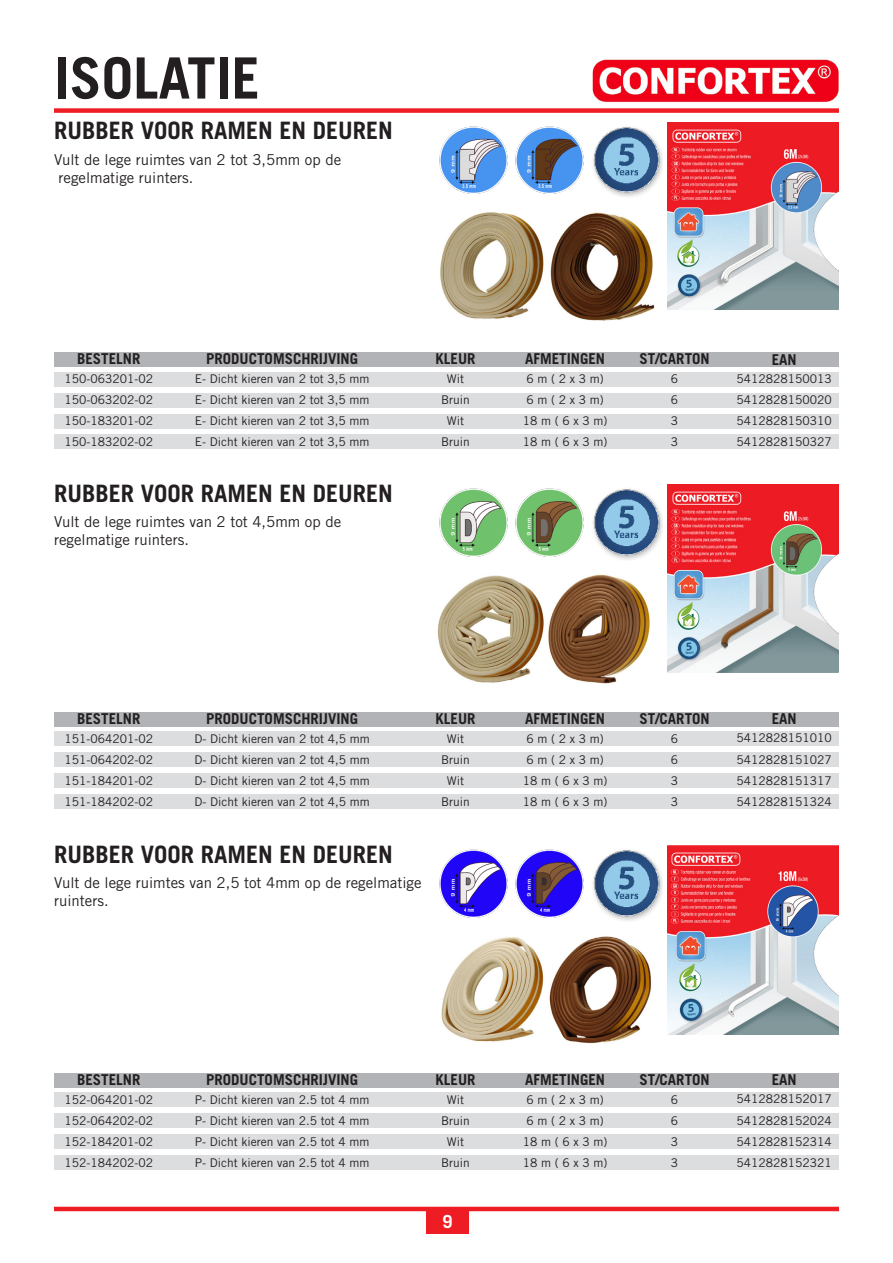
<style>
.page{position:relative;width:893px;height:1263px;background:#fff}
.page>*{position:absolute;margin:0;border:0;box-sizing:border-box;transform-origin:0 0}
.t1{font:700 57px "Trade Gothic LT Std";color:#231f20}
.t2{font:700 24px "Trade Gothic LT Std";color:#231f20}
.t3{font:700 18px "Trade Gothic LT Std";color:#fff}
.t4{font:700 15px "Trade Gothic LT Std";color:#231f20}
.t5{font:15px/18px "Trade Gothic LT Std";color:#231f20}
.t6{font:12px "Trade Gothic LT Std";color:#231f20}
</style>
<div class="page">
<img style="left:592px;top:59px;width:247px;height:43px">
<div style="left:54px;top:108px;width:785px;height:5px;background:#ee1d23"></div>
<hr style="left:54px;top:1207px;width:785px;height:4px;background:#ee1d23">
<div style="left:426px;top:1209px;width:43px;height:24px;background:#ee1d23"></div>
<div style="left:54px;top:352px;width:785px;height:15px;background:#b2b3b7"></div>
<div style="left:54px;top:712px;width:785px;height:15px;background:#b2b3b7"></div>
<div style="left:54px;top:1073px;width:785px;height:14px;background:#b2b3b7"></div>
<div style="left:54px;top:372px;width:785px;height:14px;background:#dcdddf"></div>
<div style="left:54px;top:731px;width:785px;height:15px;background:#dcdddf"></div>
<div style="left:54px;top:1092px;width:785px;height:15px;background:#dcdddf"></div>
<div style="left:54px;top:393px;width:785px;height:14px;background:#dcdddf"></div>
<div style="left:54px;top:752px;width:785px;height:15px;background:#dcdddf"></div>
<div style="left:54px;top:1113px;width:785px;height:15px;background:#dcdddf"></div>
<div style="left:54px;top:414px;width:785px;height:15px;background:#dcdddf"></div>
<div style="left:54px;top:773px;width:785px;height:15px;background:#dcdddf"></div>
<div style="left:54px;top:1134px;width:785px;height:15px;background:#dcdddf"></div>
<div style="left:54px;top:434px;width:785px;height:15px;background:#dcdddf"></div>
<div style="left:54px;top:794px;width:785px;height:14px;background:#dcdddf"></div>
<div style="left:54px;top:1155px;width:785px;height:14px;background:#dcdddf"></div>
<img style="left:439px;top:126px;width:224px;height:71px">
<img style="left:440px;top:212px;width:215px;height:109px">
<img style="left:439px;top:488px;width:224px;height:72px">
<img style="left:437px;top:574px;width:213px;height:110px">
<img style="left:439px;top:849px;width:224px;height:72px">
<img style="left:441px;top:936px;width:211px;height:108px">
<img style="left:668px;top:122px;width:171px;height:188px">
<img style="left:668px;top:484px;width:171px;height:189px">
<img style="left:668px;top:845px;width:171px;height:189px">
<h1 class="t1" style="left:54px;top:43px;width:207px">ISOLATIE</h1>
<h2 class="t2" style="left:54px;top:116px;width:340px">RUBBER VOOR RAMEN EN DEUREN</h2>
<p class="t5" style="left:59px;top:150px;width:284px;text-indent:-5px">Vult de lege ruimtes van 2 tot 3,5mm op de regelmatige ruinters.</p>
<p class="t4" style="left:77px;top:350px;width:65px">BESTELNR</p>
<p class="t4" style="left:206px;top:349px;width:153px">PRODUCTOMSCHRIJVING</p>
<p class="t4" style="left:436px;top:350px;width:42px">KLEUR</p>
<p class="t4" style="left:525px;top:349px;width:82px">AFMETINGEN</p>
<p class="t4" style="left:640px;top:350px;width:72px">ST/CARTON</p>
<p class="t4" style="left:772px;top:350px;width:27px">EAN</p>
<p class="t6" style="left:64px;top:372px;width:90px">150-063201-02</p>
<p class="t6" style="left:195px;top:372px;width:176px">E- Dicht kieren van 2 tot 3,5 mm</p>
<p class="t6" style="left:447px;top:372px;width:19px">Wit</p>
<p class="t6" style="left:526px;top:372px;width:79px">6 m ( 2 x 3 m)</p>
<p class="t6" style="left:671px;top:372px;width:9px">6</p>
<p class="t6" style="left:736px;top:371px;width:97px">5412828150013</p>
<p class="t6" style="left:64px;top:393px;width:90px">150-063202-02</p>
<p class="t6" style="left:195px;top:393px;width:176px">E- Dicht kieren van 2 tot 3,5 mm</p>
<p class="t6" style="left:441px;top:393px;width:30px">Bruin</p>
<p class="t6" style="left:526px;top:393px;width:79px">6 m ( 2 x 3 m)</p>
<p class="t6" style="left:671px;top:393px;width:9px">6</p>
<p class="t6" style="left:736px;top:393px;width:97px">5412828150020</p>
<p class="t6" style="left:64px;top:413px;width:90px">150-183201-02</p>
<p class="t6" style="left:195px;top:413px;width:176px">E- Dicht kieren van 2 tot 3,5 mm</p>
<p class="t6" style="left:447px;top:413px;width:19px">Wit</p>
<p class="t6" style="left:523px;top:413px;width:86px">18 m ( 6 x 3 m)</p>
<p class="t6" style="left:671px;top:414px;width:9px">3</p>
<p class="t6" style="left:736px;top:414px;width:97px">5412828150310</p>
<p class="t6" style="left:64px;top:434px;width:90px">150-183202-02</p>
<p class="t6" style="left:195px;top:434px;width:176px">E- Dicht kieren van 2 tot 3,5 mm</p>
<p class="t6" style="left:441px;top:434px;width:30px">Bruin</p>
<p class="t6" style="left:523px;top:434px;width:86px">18 m ( 6 x 3 m)</p>
<p class="t6" style="left:671px;top:435px;width:9px">3</p>
<p class="t6" style="left:736px;top:435px;width:97px">5412828150327</p>
<h2 class="t2" style="left:54px;top:479px;width:340px">RUBBER VOOR RAMEN EN DEUREN</h2>
<p class="t5" style="left:54px;top:513px;width:289px">Vult de lege ruimtes van 2 tot 4,5mm op de regelmatige ruinters.</p>
<p class="t4" style="left:77px;top:709px;width:65px">BESTELNR</p>
<p class="t4" style="left:206px;top:709px;width:153px">PRODUCTOMSCHRIJVING</p>
<p class="t4" style="left:436px;top:709px;width:42px">KLEUR</p>
<p class="t4" style="left:525px;top:709px;width:82px">AFMETINGEN</p>
<p class="t4" style="left:640px;top:709px;width:72px">ST/CARTON</p>
<p class="t4" style="left:772px;top:710px;width:27px">EAN</p>
<p class="t6" style="left:64px;top:731px;width:90px">151-064201-02</p>
<p class="t6" style="left:195px;top:731px;width:177px">D- Dicht kieren van 2 tot 4,5 mm</p>
<p class="t6" style="left:447px;top:731px;width:19px">Wit</p>
<p class="t6" style="left:526px;top:731px;width:79px">6 m ( 2 x 3 m)</p>
<p class="t6" style="left:671px;top:731px;width:9px">6</p>
<p class="t6" style="left:736px;top:731px;width:97px">5412828151010</p>
<p class="t6" style="left:64px;top:752px;width:90px">151-064202-02</p>
<p class="t6" style="left:195px;top:752px;width:177px">D- Dicht kieren van 2 tot 4,5 mm</p>
<p class="t6" style="left:441px;top:752px;width:30px">Bruin</p>
<p class="t6" style="left:526px;top:752px;width:79px">6 m ( 2 x 3 m)</p>
<p class="t6" style="left:671px;top:752px;width:9px">6</p>
<p class="t6" style="left:736px;top:752px;width:97px">5412828151027</p>
<p class="t6" style="left:64px;top:773px;width:90px">151-184201-02</p>
<p class="t6" style="left:195px;top:773px;width:177px">D- Dicht kieren van 2 tot 4,5 mm</p>
<p class="t6" style="left:447px;top:773px;width:19px">Wit</p>
<p class="t6" style="left:523px;top:773px;width:86px">18 m ( 6 x 3 m)</p>
<p class="t6" style="left:671px;top:773px;width:9px">3</p>
<p class="t6" style="left:736px;top:773px;width:97px">5412828151317</p>
<p class="t6" style="left:64px;top:794px;width:90px">151-184202-02</p>
<p class="t6" style="left:195px;top:794px;width:177px">D- Dicht kieren van 2 tot 4,5 mm</p>
<p class="t6" style="left:441px;top:794px;width:30px">Bruin</p>
<p class="t6" style="left:523px;top:794px;width:86px">18 m ( 6 x 3 m)</p>
<p class="t6" style="left:671px;top:794px;width:9px">3</p>
<p class="t6" style="left:736px;top:794px;width:97px">5412828151324</p>
<h2 class="t2" style="left:54px;top:839px;width:340px">RUBBER VOOR RAMEN EN DEUREN</h2>
<p class="t5" style="left:54px;top:873px;width:369px">Vult de lege ruimtes van 2,5 tot 4mm op de regelmatige ruinters.</p>
<p class="t4" style="left:77px;top:1070px;width:65px">BESTELNR</p>
<p class="t4" style="left:206px;top:1070px;width:153px">PRODUCTOMSCHRIJVING</p>
<p class="t4" style="left:436px;top:1070px;width:42px">KLEUR</p>
<p class="t4" style="left:525px;top:1070px;width:82px">AFMETINGEN</p>
<p class="t4" style="left:640px;top:1070px;width:72px">ST/CARTON</p>
<p class="t4" style="left:772px;top:1071px;width:27px">EAN</p>
<p class="t6" style="left:64px;top:1092px;width:90px">152-064201-02</p>
<p class="t6" style="left:195px;top:1092px;width:176px">P- Dicht kieren van 2.5 tot 4 mm</p>
<p class="t6" style="left:447px;top:1092px;width:19px">Wit</p>
<p class="t6" style="left:526px;top:1092px;width:79px">6 m ( 2 x 3 m)</p>
<p class="t6" style="left:671px;top:1092px;width:9px">6</p>
<p class="t6" style="left:736px;top:1092px;width:97px">5412828152017</p>
<p class="t6" style="left:64px;top:1113px;width:90px">152-064202-02</p>
<p class="t6" style="left:195px;top:1113px;width:176px">P- Dicht kieren van 2.5 tot 4 mm</p>
<p class="t6" style="left:441px;top:1113px;width:30px">Bruin</p>
<p class="t6" style="left:526px;top:1113px;width:79px">6 m ( 2 x 3 m)</p>
<p class="t6" style="left:671px;top:1113px;width:9px">6</p>
<p class="t6" style="left:736px;top:1113px;width:97px">5412828152024</p>
<p class="t6" style="left:64px;top:1134px;width:90px">152-184201-02</p>
<p class="t6" style="left:195px;top:1134px;width:176px">P- Dicht kieren van 2.5 tot 4 mm</p>
<p class="t6" style="left:447px;top:1134px;width:19px">Wit</p>
<p class="t6" style="left:523px;top:1134px;width:86px">18 m ( 6 x 3 m)</p>
<p class="t6" style="left:671px;top:1134px;width:9px">3</p>
<p class="t6" style="left:736px;top:1134px;width:97px">5412828152314</p>
<p class="t6" style="left:64px;top:1155px;width:90px">152-184202-02</p>
<p class="t6" style="left:195px;top:1155px;width:176px">P- Dicht kieren van 2.5 tot 4 mm</p>
<p class="t6" style="left:441px;top:1155px;width:30px">Bruin</p>
<p class="t6" style="left:523px;top:1155px;width:86px">18 m ( 6 x 3 m)</p>
<p class="t6" style="left:671px;top:1155px;width:9px">3</p>
<p class="t6" style="left:736px;top:1155px;width:97px">5412828152321</p>
<h3 class="t3" style="left:442px;top:1210px;width:12px">9</h3>
</div>
